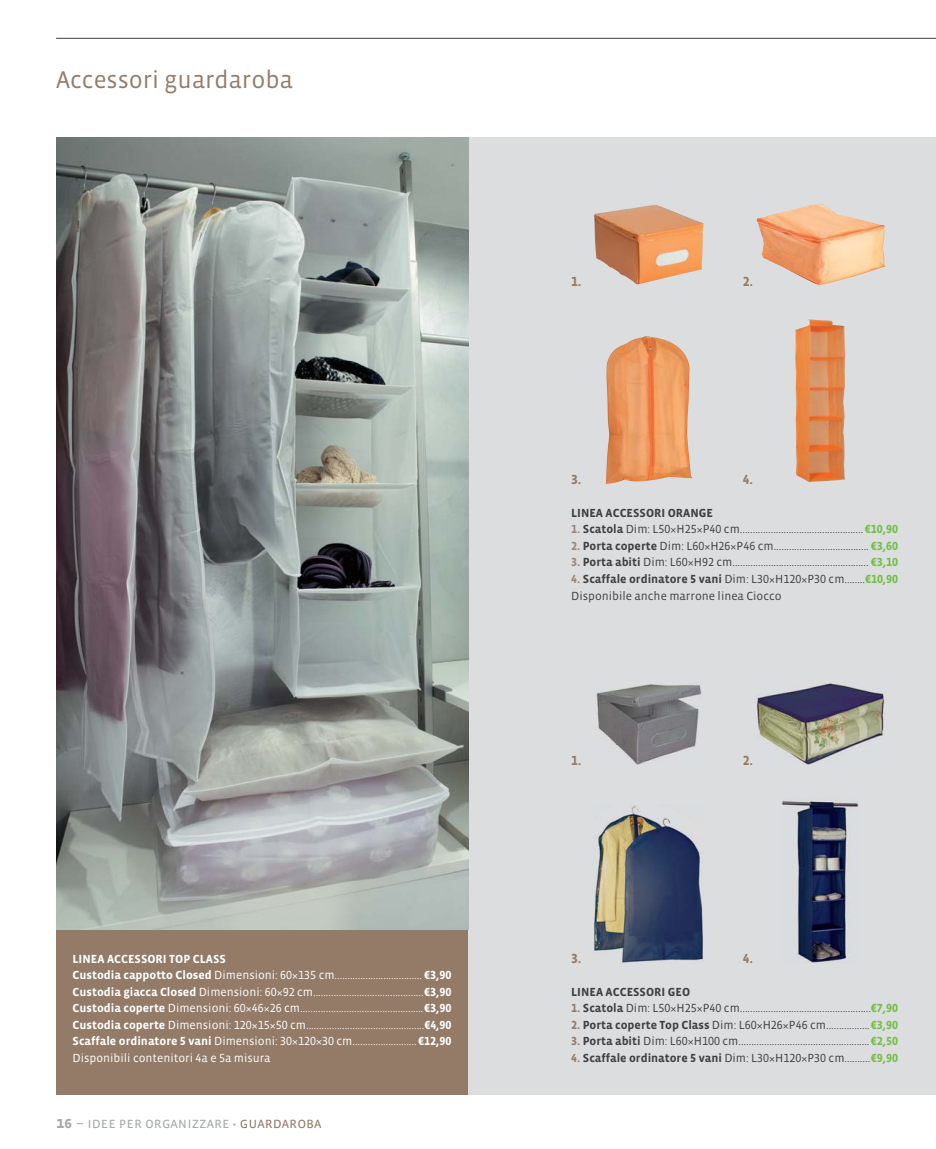
<style>
.page{position:relative;width:936px;height:1149px;background:#fff}
.page>*{position:absolute;margin:0;border:0;box-sizing:border-box;transform-origin:0 0}
.t1{font:24.75px "Vista Sans";color:#937b68}
.t2{font:15px "Vista Sans SC Book";color:#a7a9ac}
.t3{font:700 13.5px "Vista Sans Alt";color:#937b68}
.t4{font:12px/16.5px "Vista Sans";color:#404041}
.t5{font:12px/16.5px "Vista Sans";color:#fff}
.t6{font:700 12px "Vista Sans";color:#404041}
.s1{font-weight:700}
.s2{font-family:"Vista Sans Alt"}
.s3{font-family:"Vista Sans Alt";font-weight:700}
.s4{font-family:"Vista Sans SC Bold";font-size:16.5px}
.s5{font-size:16.5px}
.s6{font-size:12px;color:#afb1b4}
.s7{color:#937b68}
.s8{font-family:"Vista Sans Alt";font-weight:700;color:#9d8674}
.s9{font-family:"Vista Sans Alt";font-weight:700;color:#72bf44}
.s10{font-family:"Vista Sans Alt";font-weight:700;color:#937b68}
.s11{font-family:"Vista Sans Alt";color:#937b68}
.s12{font-weight:400}
.s13{font-family:"Vista Sans Alt";font-weight:400}
.s14{font-family:"Vista Sans Alt";color:#72bf44}
</style>
<div class="page">
<div style="left:56px;top:929px;width:412px;height:165px;background:#937b68"></div>
<div style="left:468px;top:137px;width:467px;height:957px;background:#dcddde"></div>
<hr style="left:56px;top:38px;width:879px;height:1px;background:#404041">
<img style="left:56px;top:137px;width:412px;height:792px">
<img style="left:594px;top:204px;width:109px;height:80px">
<img style="left:605px;top:336px;width:87px;height:148px">
<img style="left:757px;top:204px;width:129px;height:81px">
<img style="left:795px;top:319px;width:50px;height:163px">
<img style="left:596px;top:684px;width:105px;height:80px">
<img style="left:594px;top:805px;width:109px;height:157px">
<img style="left:757px;top:683px;width:127px;height:82px">
<img style="left:782px;top:801px;width:76px;height:161px">
<h1 class="t1" style="left:56px;top:67px;width:238px">Accessori guardaroba</h1>
<p class="t5" style="left:73px;top:950px;width:380px"><span class="s1">LINEA ACCESSORI TOP CLASS<br>Custodia cappotto Closed</span> Dimensioni: <span class="s2">60</span>×<span class="s2">135</span> cm.................................. <span class="s3">€3,90<br></span><span class="s1">Custodia giacca Closed</span> Dimensioni: <span class="s2">60</span>×<span class="s2">92</span> cm........................................... <span class="s3">€3,90<br></span><span class="s1">Custodia coperte</span> Dimensioni: <span class="s2">60</span>×<span class="s2">46</span>×<span class="s2">26</span> cm................................................ <span class="s3">€3,90<br></span><span class="s1">Custodia coperte</span> Dimensioni: <span class="s2">120</span>×<span class="s2">15</span>×<span class="s2">50</span> cm.............................................. <span class="s3">€4,90<br></span><span class="s1">Scaffale ordinatore</span> <span class="s3">5</span> <span class="s1">vani</span> Dimensioni: <span class="s2">30</span>×<span class="s2">120</span>×<span class="s2">30</span> cm......................... <span class="s3">€12,90<br></span>Disponibili contenitori <span class="s2">4</span>a e <span class="s2">5</span>a misura</p>
<p class="t2" style="left:56px;top:1113px;width:267px"><span class="s4">16</span> <span class="s5">–</span> idee per organizzare <span class="s6">•</span> <span class="s7">guardaroba</span></p>
<p class="t3" style="left:571px;top:273px;width:12px">1.</p>
<p class="t3" style="left:571px;top:471px;width:12px">3.</p>
<p class="t3" style="left:742px;top:273px;width:12px">2.</p>
<p class="t3" style="left:742px;top:471px;width:12px">4.</p>
<p class="t6" style="left:571px;top:507px;width:143px">LINEA ACCESSORI ORANGE</p>
<p class="t4" style="left:571px;top:521px;width:328px"><span class="s8">1.</span> <span class="s1">Scatola</span> Dim: L<span class="s2">50</span>×H<span class="s2">25</span>×P<span class="s2">40</span> cm................................................ <span class="s9">€10,90</span></p>
<p class="t4" style="left:571px;top:538px;width:328px"><span class="s8">2.</span> <span class="s1">Porta coperte</span> Dim: L<span class="s2">60</span>×H<span class="s2">26</span>×P<span class="s2">46</span> cm..................................... <span class="s9">€3,60</span></p>
<p class="t4" style="left:571px;top:554px;width:328px"><span class="s8">3.</span> <span class="s1">Porta abiti</span> Dim: L<span class="s2">60</span>×H<span class="s2">92</span> cm..................................................... <span class="s9">€3,10</span></p>
<p class="t4" style="left:571px;top:571px;width:328px"><span class="s8">4.</span> <span class="s1">Scaffale ordinatore</span> <span class="s3">5</span> <span class="s1">vani</span> Dim: L<span class="s2">30</span>×H<span class="s2">120</span>×P<span class="s2">30</span> cm........ <span class="s9">€10,90<br></span>Disponibile anche marrone linea Ciocco</p>
<p class="t3" style="left:571px;top:752px;width:12px">1.</p>
<p class="t3" style="left:571px;top:950px;width:12px">3.</p>
<p class="t3" style="left:742px;top:752px;width:12px">2.</p>
<p class="t3" style="left:742px;top:950px;width:12px">4.</p>
<p class="t6" style="left:571px;top:985px;width:120px">LINEA ACCESSORI GEO</p>
<p class="t4" style="left:571px;top:1000px;width:328px"><span class="s10">1.</span> <span class="s1">Scatola</span> Dim: L<span class="s2">50</span>×H<span class="s2">25</span>×P<span class="s2">40</span> cm................................................... <span class="s9">€7,90</span></p>
<p class="t4" style="left:571px;top:1016px;width:328px"><span class="s10">2.</span> <span class="s1">Porta coperte Top Class</span> Dim: L<span class="s2">60</span>×H<span class="s2">26</span>×P<span class="s2">46</span> cm................. <span class="s9">€3,90</span></p>
<p class="t4" style="left:571px;top:1033px;width:328px"><span class="s10">3.</span> <span class="s1">Porta abiti</span> Dim: L<span class="s2">60</span>×H<span class="s2">100</span> cm................................................... <span class="s9">€2,50</span></p>
<p class="t6" style="left:571px;top:1051px;width:328px"><span class="s11">4.</span> Scaffale ordinatore <span class="s2">5</span> vani <span class="s12">Dim: L</span><span class="s13">30</span><span class="s12">×H</span><span class="s13">120</span><span class="s12">×P</span><span class="s13">30</span> <span class="s12">cm..........</span> <span class="s14">€9,90</span></p>
</div>
